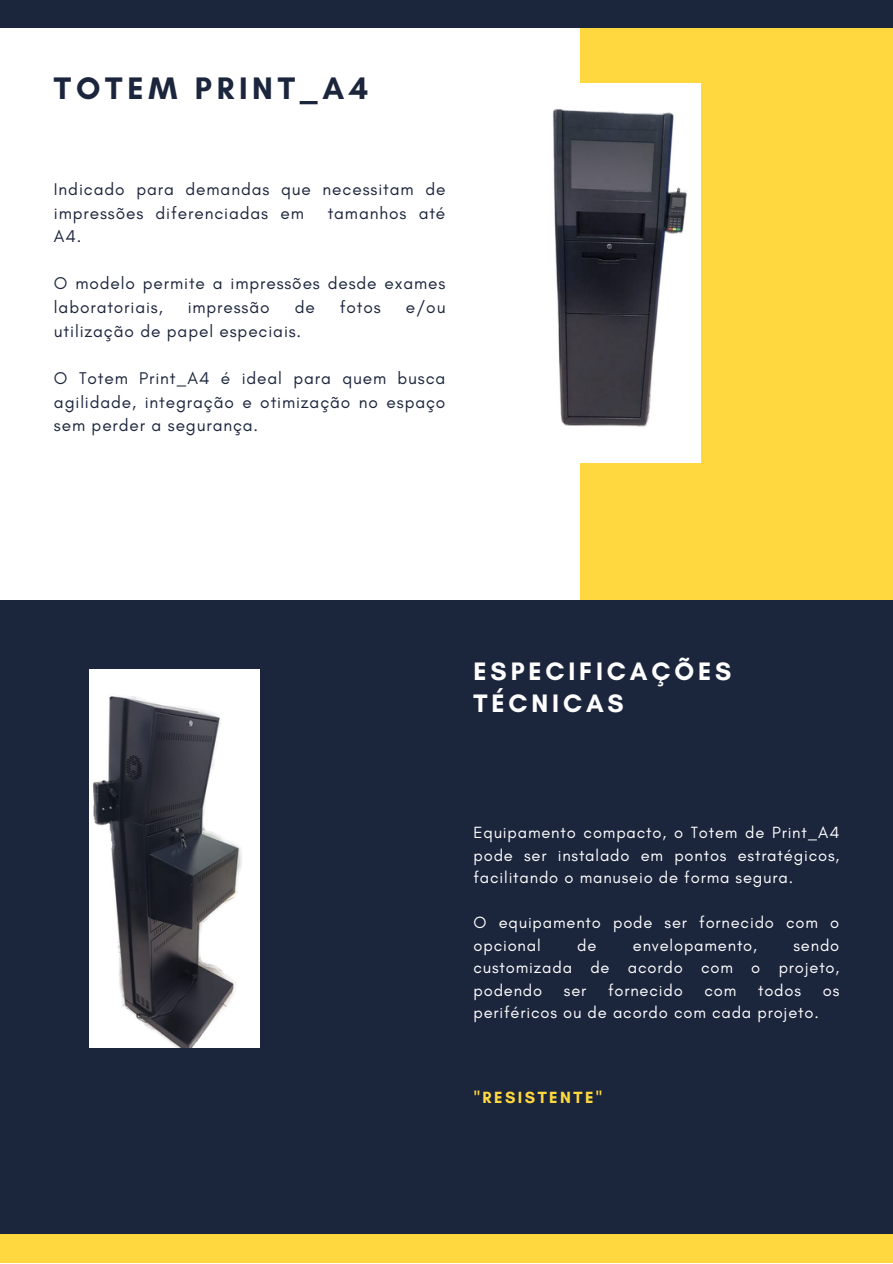
<style>
.page{position:relative;width:893px;height:1264px;background:#fff}
.page>*{position:absolute;margin:0;border:0;box-sizing:border-box;transform-origin:0 0}
.t1{font:700 31.65px "Glacial Indifference";letter-spacing:.15em;color:#1b253c}
.t2{font:700 25.65px/32.5px "Glacial Indifference";letter-spacing:.15em;color:#fff}
.t3{font:17.25px/23.5px "Glacial Indifference";letter-spacing:.05em;color:#1b253c}
.t4{font:16.5px/22.5px "Glacial Indifference";letter-spacing:.05em;color:#fff;text-align:justify}
.t5{font:700 16.5px "Glacial Indifference";letter-spacing:.15em;color:#ffd840}
</style>
<div class="page">
<div style="left:580px;top:13px;width:312px;height:607px;background:#ffd840"></div>
<div style="left:0;top:600px;width:892px;height:634px;background:#1b253c"></div>
<div style="left:0;top:0;width:892px;height:27px;background:#1b253c"></div>
<div style="left:0;top:1234px;width:892px;height:28px;background:#ffd840"></div>
<img style="left:553px;top:83px;width:148px;height:379px">
<img style="left:89px;top:670px;width:170px;height:377px">
<p class="t1" style="left:54px;top:69px;width:316px">TOTEM PRINT_A4</p>
<p class="t3" style="left:54px;top:177px;width:393px">Indicado para demandas que necessitam de impressões diferenciadas em</p>
<p class="t3" style="left:328px;top:201px;width:119px">tamanhos até</p>
<p class="t3" style="left:54px;top:224px;width:29px">A4.</p>
<p class="t3" style="left:54px;top:272px;width:393px">O modelo permite a impressões desde exames laboratoriais,</p>
<p class="t3" style="left:188px;top:295px;width:83px">impressão</p>
<p class="t3" style="left:295px;top:295px;width:22px">de</p>
<p class="t3" style="left:340px;top:295px;width:42px">fotos</p>
<p class="t3" style="left:406px;top:295px;width:41px">e/ou</p>
<p class="t3" style="left:54px;top:319px;width:249px">utilização de papel especiais.</p>
<p class="t3" style="left:54px;top:366px;width:393px;text-align:justify">O Totem Print_A4 é ideal para quem busca agilidade, integração e otimização no espaço sem perder a segurança.</p>
<p class="t2" style="left:473px;top:654px;width:259px">ESPECIFICAÇÕES<br>TÉCNICAS</p>
<p class="t4" style="left:473px;top:821px;width:367px">Equipamento compacto, o Totem de Print_A4 pode ser instalado em pontos estratégicos, facilitando o manuseio de forma segura.</p>
<p class="t4" style="left:473px;top:911px;width:367px">O equipamento pode ser fornecido com o opcional</p>
<p class="t4" style="left:473px;top:933px;width:367px;text-indent:320px">sendo customizada de acordo com o projeto, podendo</p>
<p class="t4" style="left:577px;top:933px;width:21px">de</p>
<p class="t4" style="left:633px;top:933px;width:126px">envelopamento,</p>
<p class="t4" style="left:564px;top:978px;width:24px">ser</p>
<p class="t4" style="left:608px;top:978px;width:76px">fornecido</p>
<p class="t4" style="left:704px;top:978px;width:33px">com</p>
<p class="t4" style="left:758px;top:978px;width:44px">todos</p>
<p class="t4" style="left:822px;top:978px;width:18px">os</p>
<p class="t4" style="left:473px;top:1001px;width:347px">periféricos ou de acordo com cada projeto.</p>
<p class="t5" style="left:474px;top:1087px;width:129px">"RESISTENTE"</p>
</div>
